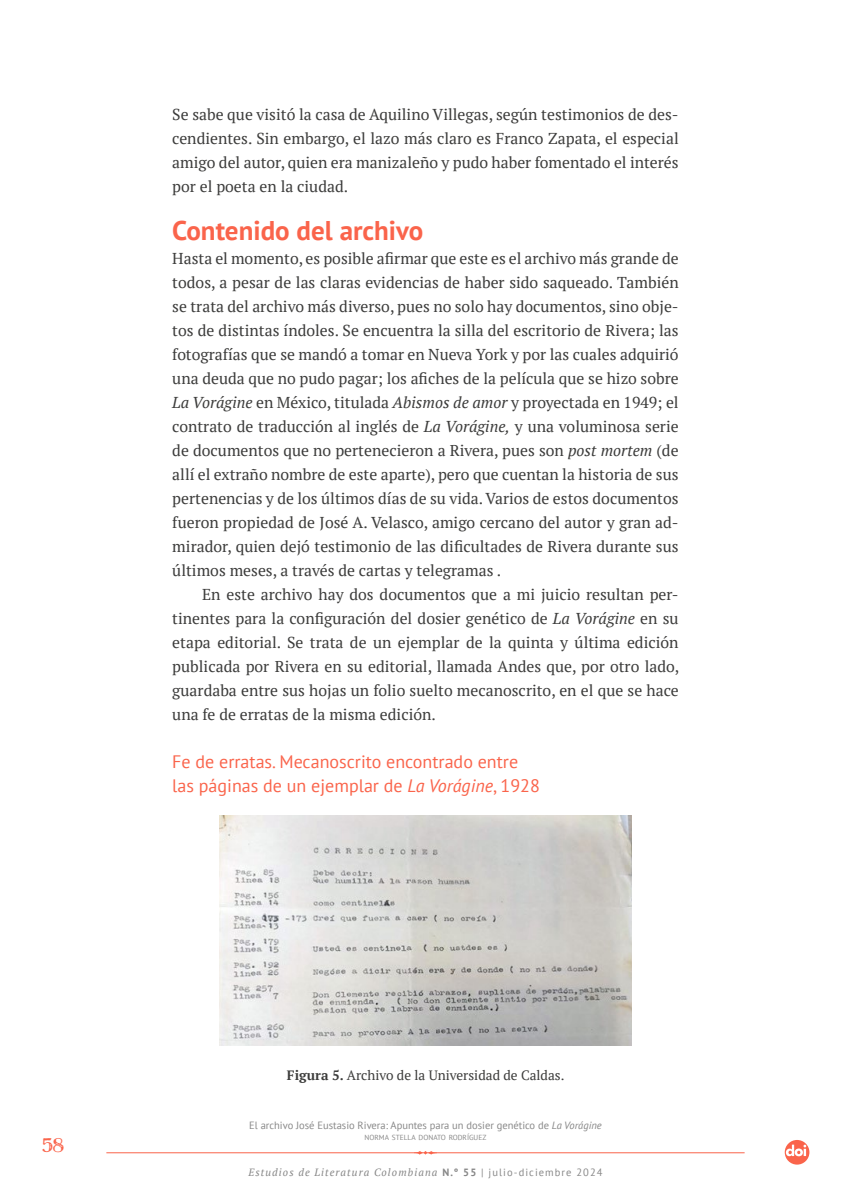
<style>
.page{position:relative;width:851px;height:1191px;background:#fff}
.page>*{position:absolute;margin:0;border:0;box-sizing:border-box;transform-origin:0 0}
._1_1{font:700 27px "PT Sans";color:#fa644b}
.t1{font:21px "Charcuterie Filigree";color:#fa644b}
._1_1_1_1{font:18px/24px "PT Sans";color:#fa644b}
.primerParrafo{font:15.75px/24px "PT Serif";color:#3c3c3b;text-align:justify}
.Cuerpo_de_texto{font:15.75px/24px "PT Serif";color:#3c3c3b;text-align:justify}
.Pies_fotos_figuras_graficos{font:13.5px "PT Serif";color:#3c3c3b}
.t2{font:10.5px "PT Sans";color:#878787}
.t3{font:italic 10.5px "PT Serif";letter-spacing:.1em;color:#878787}
.t4{font:7.35px "PT Sans";color:#878787}
.s1{font-style:italic}
.s2{font-weight:700}
.s3{font-family:"PT Sans";font-weight:700;font-style:normal}
.s4{font-family:"PT Sans";font-style:normal}
</style>
<div class="page">
<svg style="left:413px;top:1151px;width:24px;height:3px"></svg>
<hr style="left:106px;top:1152px;width:638px;height:1px;background:#fa644b">
<svg style="left:784px;top:1140px;width:25px;height:24px"></svg>
<img style="left:219px;top:815px;width:412px;height:230px">
<p class="primerParrafo" style="left:172px;top:102px;width:508px">Se sabe que visitó la casa de Aquilino Villegas, según testimonios de des&shy;cendientes. Sin embargo, el lazo más claro es Franco Zapata, el especial amigo del autor, quien era manizaleño y pudo haber fomentado el interés por el poeta en la ciudad.</p>
<p class="_1_1" style="left:172px;top:213px;width:252px">Contenido del archivo</p>
<p class="primerParrafo" style="left:172px;top:246px;width:508px">Hasta el momento, es posible afirmar que este es el archivo más grande de todos, a pesar de las claras evidencias de haber sido saqueado. También se trata del archivo más diverso, pues no solo hay documentos, sino obje&shy;tos de distintas índoles. Se encuentra la silla del escritorio de Rivera; las fotografías que se mandó a tomar en Nueva York y por las cuales adquirió una deuda que no pudo pagar; los afiches de la película que se hizo sobre <span class="s1">La Vorágine</span> en México, titulada <span class="s1">Abismos de amor</span> y proyectada en 1949; el contrato de traducción al inglés de <span class="s1">La Vorágine,</span> y una voluminosa serie de documentos que no pertenecieron a Rivera, pues son <span class="s1">post mortem</span> (de allí el extraño nombre de este aparte), pero que cuentan la historia de sus pertenencias y de los últimos días de su vida. Varios de estos documentos fueron propiedad de José A. Velasco, amigo cercano del autor y gran ad&shy;mirador, quien dejó testimonio de las dificultades de Rivera durante sus últimos meses, a través de cartas y telegramas .</p>
<p class="Cuerpo_de_texto" style="left:172px;top:582px;width:508px;text-indent:30px">En este archivo hay dos documentos que a mi juicio resultan per&shy;tinentes para la configuración del dosier genético de <span class="s1">La Vorágine</span> en su etapa editorial. Se trata de un ejemplar de la quinta y última edición publicada por Rivera en su editorial, llamada Andes que, por otro lado, guardaba entre sus hojas un folio suelto mecanoscrito, en el que se hace una fe de erratas de la misma edición.</p>
<p class="_1_1_1_1" style="left:172px;top:749px;width:369px">Fe de erratas. Mecanoscrito encontrado entre las páginas de un ejemplar de <span class="s1">La Vorágine</span>, 1928</p>
<h2 class="t1" style="left:42px;top:1133px;width:24px">58</h2>
<p class="Pies_fotos_figuras_graficos" style="left:287px;top:1066px;width:279px"><span class="s2">Figura 5.</span> Archivo de la Universidad de Caldas.</p>
<p class="t2" style="left:249px;top:1118px;width:354px">El archivo José Eustasio Rivera: Apuntes para un dosier genético de <span class="s1">La Vorágine</span></p>
<p class="t4" style="left:364px;top:1132px;width:123px">NORMA STELLA DONATO RODRÍGUEZ</p>
<p class="t3" style="left:248px;top:1166px;width:355px">Estudios de Literatura Colombiana <span class="s3">N.° 55</span> <span class="s4">| julio-diciembre 2024</span></p>
</div>
